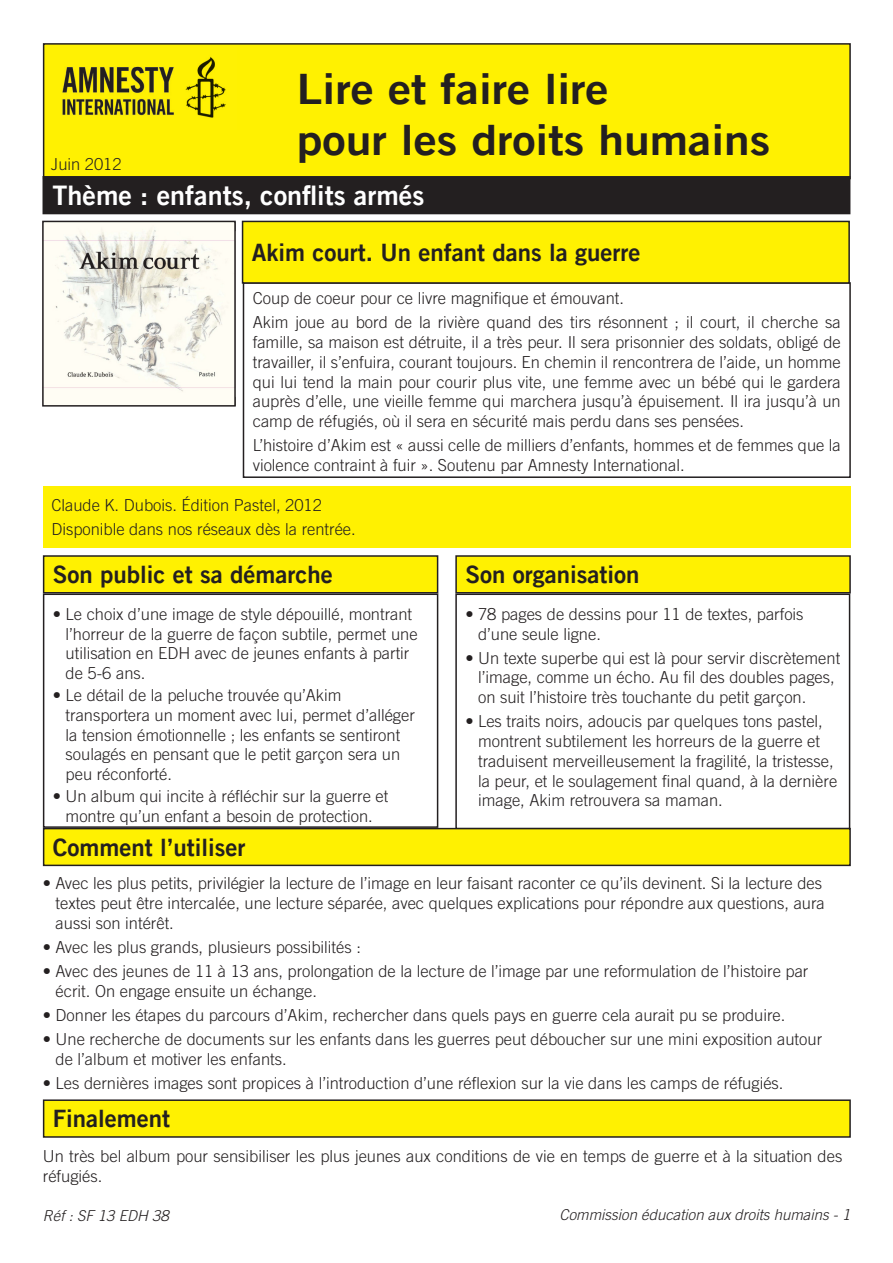
<style>
.page{position:relative;width:893px;height:1263px;background:#fff}
.page>*{position:absolute;margin:0;border:0;box-sizing:border-box;transform-origin:0 0}
.t1{font:42px/50.4px "Amnesty Trade Gothic Bd 2";color:#231f20;scale:1.1 1}
.Titre_1{font:27px "Amnesty Trade Gothic Bd 2";color:#fff}
.Titre_1-2{font:24px "Amnesty Trade Gothic Bd 2";color:#231f20}
.Corps_de_texte{font:300 16.5px/19.8px "Amnesty Trade Gothic";color:#231f20}
.t2{font:italic 300 15px "Amnesty Trade Gothic";color:#231f20}
</style>
<div class="page">
<div style="left:44px;top:44px;width:806px;height:135px;background:#fff101"></div>
<div style="left:43px;top:43px;width:808px;height:136px;border:2px solid #231f20"></div>
<img style="left:62px;top:57px;width:164px;height:61px">
<div style="left:243px;top:282px;width:608px;height:196px;border:2px solid #231f20"></div>
<div style="left:243px;top:221px;width:606px;height:62px;background:#fff101"></div>
<div style="left:242px;top:221px;width:608px;height:63px;border:2px solid #231f20"></div>
<div style="left:44px;top:1100px;width:806px;height:37px;background:#fff101"></div>
<div style="left:43px;top:1099px;width:808px;height:39px;border:2px solid #231f20"></div>
<div style="left:43px;top:486px;width:808px;height:62px;background:#fff101"></div>
<img style="left:45px;top:224px;width:188px;height:180px">
<div style="left:42px;top:221px;width:194px;height:186px;border:2px solid #231f20"></div>
<div style="left:43px;top:593px;width:395px;height:235px;border:2px solid #231f20"></div>
<div style="left:455px;top:593px;width:395px;height:236px;border:2px solid #231f20"></div>
<div style="left:44px;top:556px;width:394px;height:37px;background:#fff101"></div>
<div style="left:43px;top:555px;width:395px;height:38px;border:2px solid #231f20"></div>
<div style="left:456px;top:556px;width:394px;height:37px;background:#fff101"></div>
<div style="left:455px;top:555px;width:396px;height:38px;border:2px solid #231f20"></div>
<div style="left:44px;top:828px;width:806px;height:37px;background:#fff101"></div>
<div style="left:43px;top:828px;width:808px;height:38px;border:2px solid #231f20"></div>
<div style="left:43px;top:177px;width:807px;height:37px;background:#231f20"></div>
<div style="left:43px;top:176px;width:807px;height:38px;border:2px solid #231f20"></div>
<p class="Corps_de_texte" style="left:51px;top:154px;width:72px">Juin 2012</p>
<p class="Corps_de_texte" style="left:51px;top:154px;width:125px">Xxxxxxxxxxx 201X</p>
<p class="t1" style="left:297px;top:63px;width:432px">Lire et faire lire<br>pour les droits humains</p>
<p class="Titre_1" style="left:53px;top:179px;width:373px">Thème : enfants, conflits armés</p>
<p class="Titre_1-2" style="left:252px;top:237px;width:390px">Akim court. Un enfant dans la guerre</p>
<p class="Corps_de_texte" style="left:253px;top:288px;width:373px">Coup de coeur pour ce livre magnifique et émouvant.</p>
<p class="Corps_de_texte" style="left:253px;top:312px;width:590px;text-align:justify">Akim joue au bord de la rivière quand des tirs résonnent ; il court, il cherche sa famille, sa maison est détruite, il a très peur. Il sera prisonnier des soldats, obligé de travailler, il s’enfuira, courant toujours. En chemin il rencontrera de l’aide, un homme qui lui tend la main pour courir plus vite, une femme avec un bébé qui le gardera auprès d’elle, une vieille femme qui marchera jusqu’à épuisement. Il ira jusqu’à un camp de réfugiés, où il sera en sécurité mais perdu dans ses pensées.</p>
<p class="Corps_de_texte" style="left:253px;top:435px;width:590px">L’histoire d’Akim est « aussi celle de milliers d’enfants, hommes et de femmes que la violence contraint à fuir ». Soutenu par Amnesty International.</p>
<p class="Corps_de_texte" style="left:51px;top:495px;width:272px">Claude K. Dubois. Édition Pastel, 2012</p>
<p class="Corps_de_texte" style="left:51px;top:519px;width:306px">Disponible dans nos réseaux dès la rentrée.</p>
<p class="Titre_1-2" style="left:53px;top:560px;width:281px">Son public et sa démarche</p>
<p class="Titre_1-2" style="left:465px;top:560px;width:175px">Son organisation</p>
<p class="Corps_de_texte" style="left:66px;top:604px;width:354px;text-indent:-13px">• Le choix d’une image de style dépouillé, montrant l’horreur de la guerre de façon subtile, permet une utilisation en EDH avec de jeunes enfants à partir de 5-6 ans.</p>
<p class="Corps_de_texte" style="left:66px;top:685px;width:351px;text-indent:-13px">• Le détail de la peluche trouvée qu’Akim transportera un moment avec lui, permet d’alléger la tension émotionnelle ; les enfants se sentiront soulagés en pensant que le petit garçon sera un peu réconforté.</p>
<p class="Corps_de_texte" style="left:53px;top:786px;width:337px;text-align:center">• Un album qui incite à réfléchir sur la guerre et montre qu’un enfant a besoin de protection.</p>
<p class="Titre_1-2" style="left:53px;top:832px;width:194px">Comment l’utiliser</p>
<p class="Corps_de_texte" style="left:478px;top:604px;width:327px;text-indent:-13px">• 78 pages de dessins pour 11 de textes, parfois d’une seule ligne.</p>
<p class="Corps_de_texte" style="left:478px;top:648px;width:364px;text-indent:-13px">• Un texte superbe qui est là pour servir discrètement l’image, comme un écho. Au fil des doubles pages, on suit l’histoire très touchante du petit garçon.</p>
<p class="Corps_de_texte" style="left:478px;top:711px;width:361px;text-indent:-13px">• Les traits noirs, adoucis par quelques tons pastel, montrent subtilement les horreurs de la guerre et traduisent merveilleusement la fragilité, la tristesse, la peur, et le soulagement final quand, à la dernière image, Akim retrouvera sa maman.</p>
<p class="Corps_de_texte" style="left:56px;top:873px;width:771px;text-indent:-13px">• Avec les plus petits, privilégier la lecture de l’image en leur faisant raconter ce qu’ils devinent. Si la lecture des textes peut être intercalée, une lecture séparée, avec quelques explications pour répondre aux questions, aura aussi son intérêt.</p>
<p class="Corps_de_texte" style="left:43px;top:937px;width:320px">• Avec les plus grands, plusieurs possibilités :</p>
<p class="Corps_de_texte" style="left:56px;top:961px;width:754px;text-indent:-13px">• Avec des jeunes de 11 à 13 ans, prolongation de la lecture de l’image par une reformulation de l’histoire par écrit. On engage ensuite un échange.</p>
<p class="Corps_de_texte" style="left:43px;top:1005px;width:744px">• Donner les étapes du parcours d’Akim, rechercher dans quels pays en guerre cela aurait pu se produire.</p>
<p class="Corps_de_texte" style="left:56px;top:1029px;width:768px;text-indent:-13px">• Une recherche de documents sur les enfants dans les guerres peut déboucher sur une mini exposition autour de l’album et motiver les enfants.</p>
<p class="Corps_de_texte" style="left:43px;top:1073px;width:742px">• Les dernières images sont propices à l’introduction d’une réflexion sur la vie dans les camps de réfugiés.</p>
<p class="Titre_1-2" style="left:53px;top:1104px;width:119px">Finalement</p>
<p class="Corps_de_texte" style="left:43px;top:1146px;width:801px">Un très bel album pour sensibiliser les plus jeunes aux conditions de vie en temps de guerre et à la situation des réfugiés.</p>
<p class="t2" style="left:43px;top:1207px;width:127px">Réf : SF 13 EDH 38</p>
<p class="t2" style="left:560px;top:1206px;width:292px">Commission éducation aux droits humains - 1</p>
</div>
